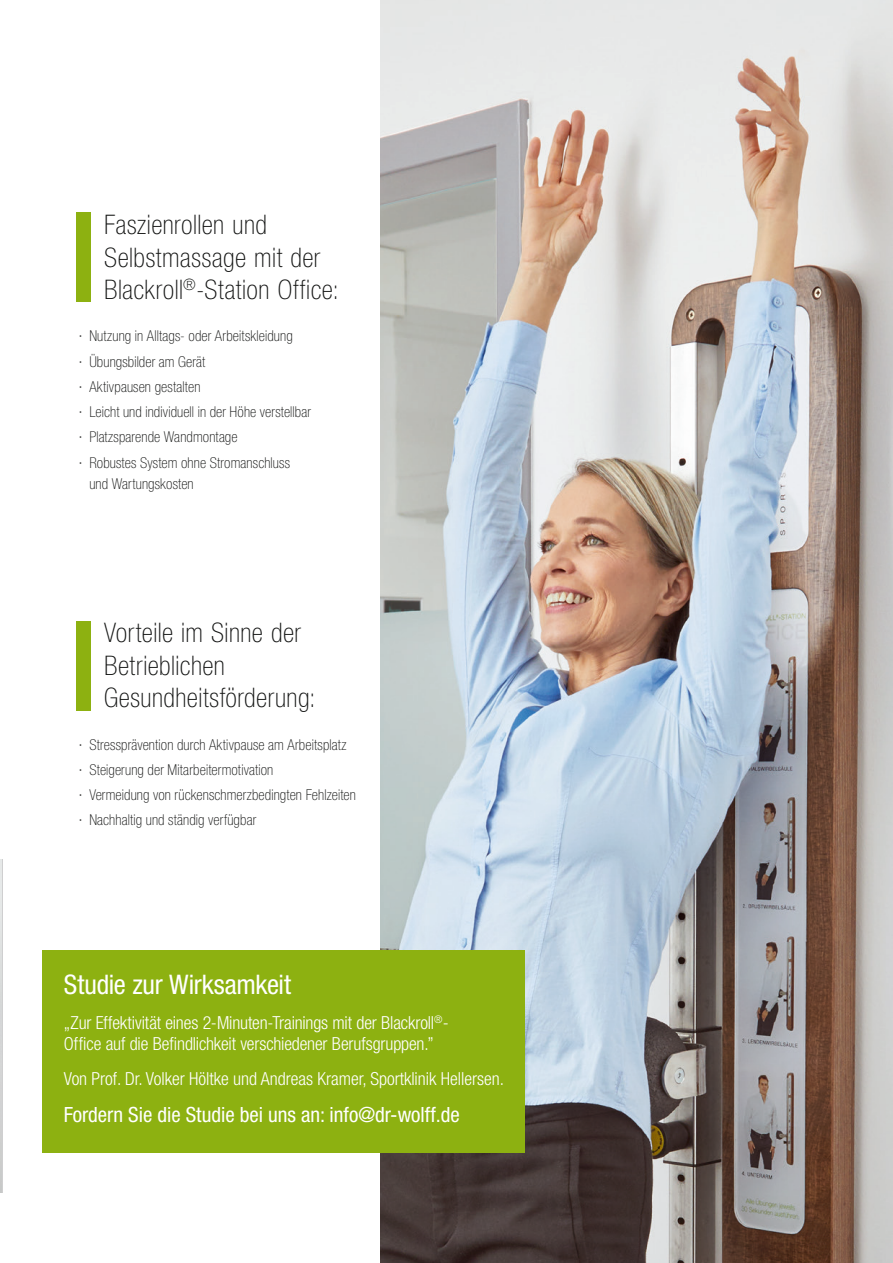
<style>
.page{position:relative;width:893px;height:1263px;background:#fff}
.page>*{position:absolute;margin:0;border:0;box-sizing:border-box;transform-origin:0 0}
.t1{font:100 condensed 27px/32.5px "Helvetica Neue LT Std";letter-spacing:.02em;color:#131413}
.t2{font:condensed 27px "Helvetica Neue LT Std";letter-spacing:-.01em;color:#fff}
.t3{font:condensed 21px "Helvetica Neue LT Std";color:#fff}
.t4{font:300 condensed 18px/21.6px "Helvetica Neue LT Std";letter-spacing:-.005em;color:#fff}
.t5{font:100 condensed 15px/25.2px "Helvetica Neue LT Std";letter-spacing:.01em;color:#131413}
</style>
<div class="page">
<hr style="left:0;top:859px;width:2px;height:375px;background:#cfcfd0">
<img style="left:0;top:859px;width:1px;height:335px">
<img style="left:381px;top:0;width:512px;height:1263px">
<hr style="left:0;top:1194px;width:2px;height:69px;background:#fff">
<div style="left:77px;top:213px;width:14px;height:89px;background:#8db111"></div>
<div style="left:77px;top:621px;width:14px;height:89px;background:#8db111"></div>
<div style="left:43px;top:950px;width:482px;height:202px;background:#8db111"></div>
<h1 class="t1" style="left:104px;top:208px;width:236px">Faszienrollen und<br>Selbstmassage mit der<br>Blackroll<sup>®</sup>-Station Office:</h1>
<p class="t5" style="left:79px;top:323px;width:234px">· Nutzung in Alltags- oder Arbeitskleidung<br>· Übungsbilder am Gerät<br>· Aktivpausen gestalten<br>· Leicht und individuell in der Höhe verstellbar · Platzsparende Wandmontage<br>· Robustes System ohne Stromanschluss</p>
<p class="t5" style="left:89px;top:471px;width:106px">und Wartungskosten</p>
<h1 class="t1" style="left:104px;top:616px;width:213px">Vorteile im Sinne der<br>Betrieblichen<br>Gesundheitsförderung:</h1>
<p class="t5" style="left:79px;top:732px;width:279px">· Stressprävention durch Aktivpause am Arbeitsplatz<br>· Steigerung der Mitarbeitermotivation<br>· Vermeidung von rückenschmerzbedingten Fehlzeiten · Nachhaltig und ständig verfügbar</p>
<h1 class="t2" style="left:64px;top:969px;width:229px">Studie zur Wirksamkeit</h1>
<p class="t4" style="left:64px;top:1011px;width:387px">„Zur Effektivität eines 2-Minuten-Trainings mit der Blackroll<sup>®</sup>-<br>Office auf die Befindlichkeit verschiedener Berufsgruppen.”</p>
<p class="t4" style="left:64px;top:1067px;width:442px">Von Prof. Dr. Volker Höltke und Andreas Kramer, Sportklinik Hellersen.</p>
<h2 class="t3" style="left:64px;top:1103px;width:398px">Fordern Sie die Studie bei uns an: info@dr-wolff.de</h2>
</div>
